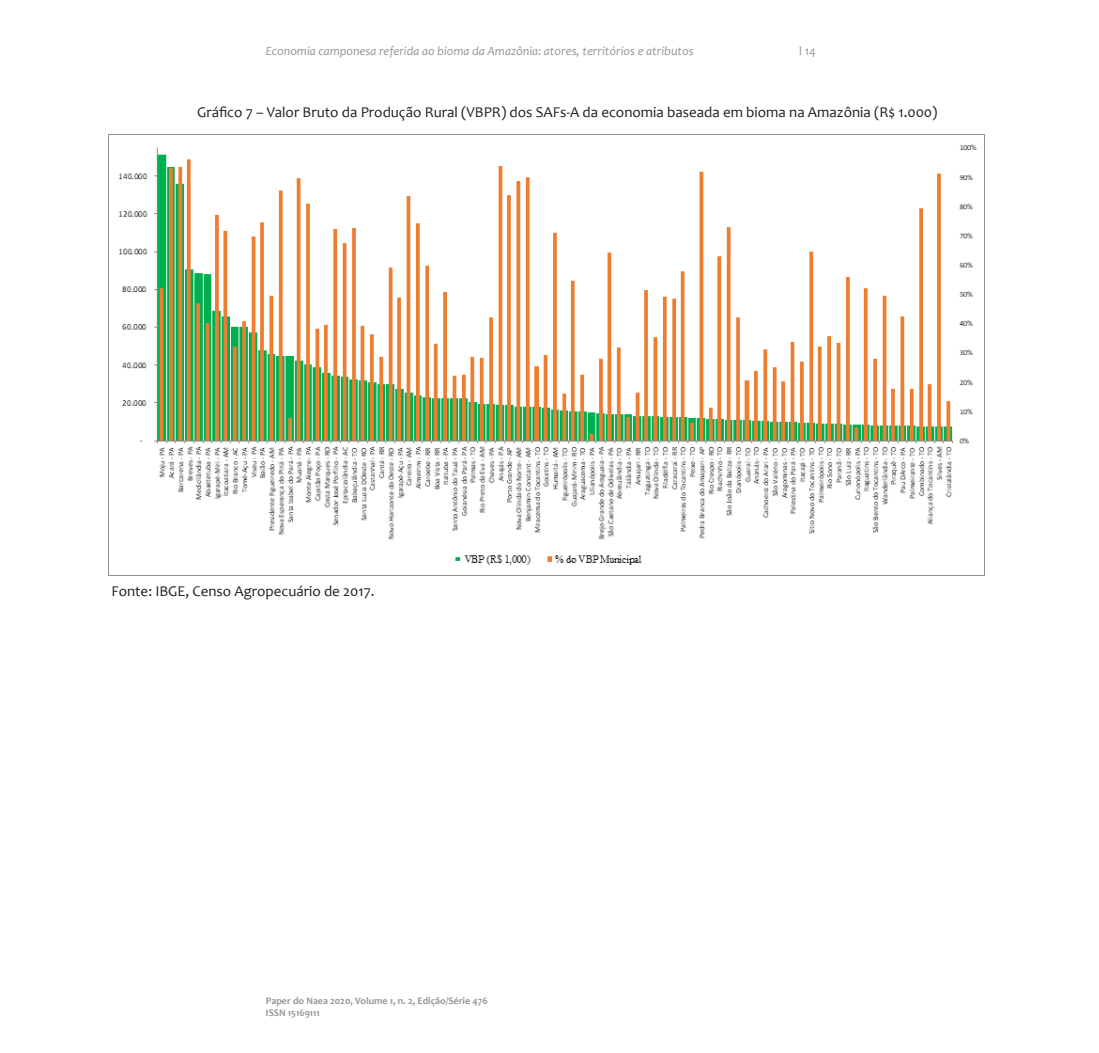
<style>
.page{position:relative;width:1099px;height:1053px;background:#fff}
.page>*{position:absolute;margin:0;border:0;box-sizing:border-box;transform-origin:0 0}
.paragrafo{font:15px "Candara";color:#231f20}
.t1{font:italic 12.5px "Candara";color:#939598}
.t2{font:12.5px "Candara";color:#939598}
.t3{font:700 10px/12px "Candara";color:#939598}
</style>
<div class="page">
<img style="left:118px;top:144px;width:859px;height:421px">
<p class="t1" style="left:266px;top:43px;width:429px">Economia camponesa referida ao bioma da Amazônia: atores, territórios e atributos</p>
<p class="t2" style="left:799px;top:43px;width:18px">l 14</p>
<p class="paragrafo" style="left:197px;top:103px;width:741px">Gráfico 7 – Valor Bruto da Produção Rural (VBPR) dos SAFs-A da economia baseada em bioma na Amazônia (R$ 1.000)</p>
<p class="paragrafo" style="left:111px;top:581px;width:265px">Fonte: IBGE, Censo Agropecuário de 2017.</p>
<p class="t3" style="left:266px;top:994px;width:223px">Paper do Naea 2020, Volume 1, n. 2, Edição/Série 476<br>ISSN 15169111</p>
</div>
